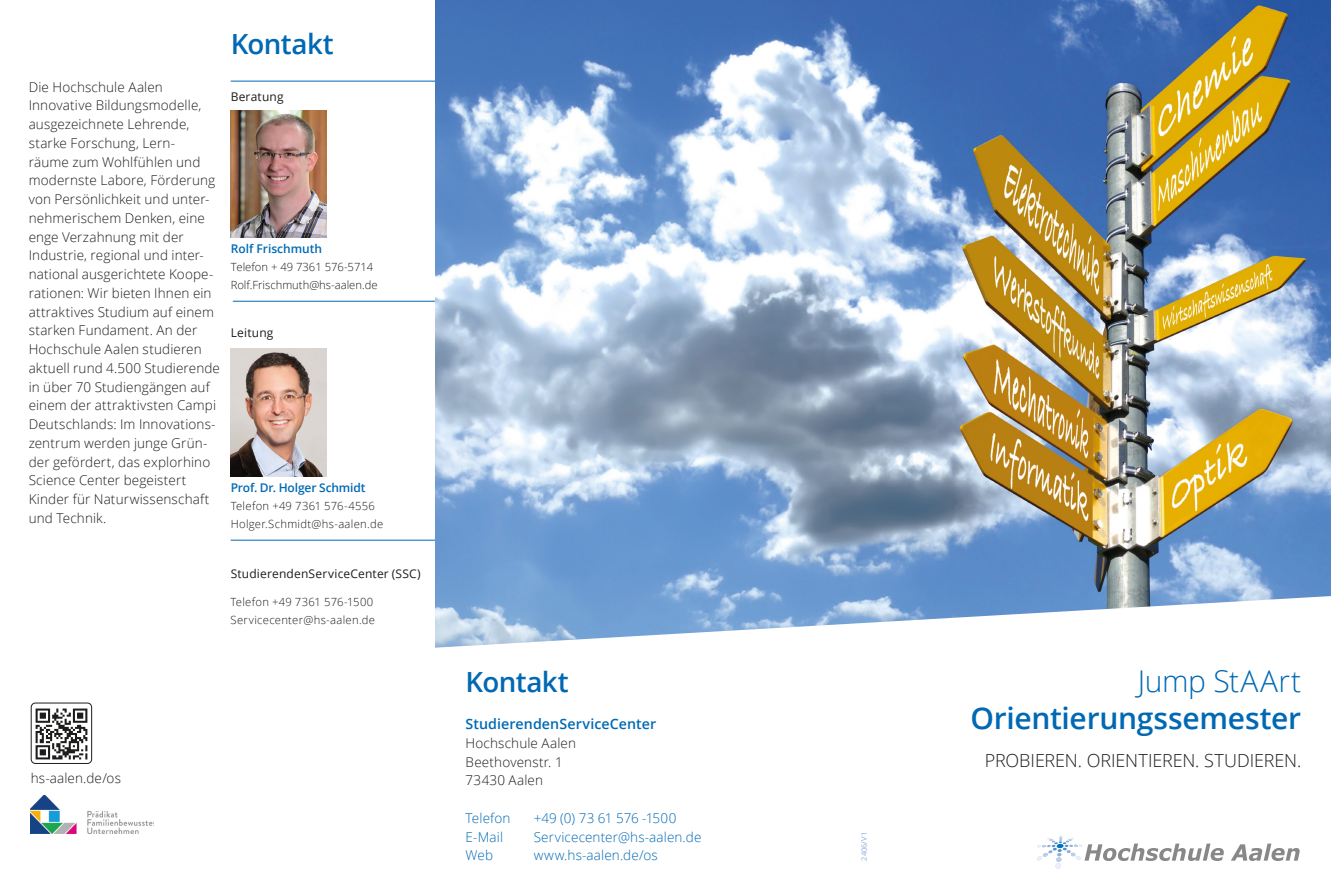
<style>
.page{position:relative;width:1331px;height:893px;background:#fff}
.page>*{position:absolute;margin:0;border:0;box-sizing:border-box;transform-origin:0 0}
.t1{font:600 30px "Open Sans";letter-spacing:-.005em;color:#0069b4}
.t2{font:300 30px "Open Sans";color:#0069b4}
.t3{font:600 27.75px "Open Sans";letter-spacing:-.02em;color:#0069b4}
.t4{font:300 18px "Open Sans";letter-spacing:-.005em;color:#1d1d1b}
.t5{font:600 14.25px "Open Sans";letter-spacing:.005em;color:#0069b4}
.t6{font:300 13.5px/18.8px "Open Sans";letter-spacing:.01em;color:#1d1d1b}
.t7{font:300 13.5px "Open Sans";letter-spacing:.01em;color:#0069b4}
.t8{font:12px "Open Sans";letter-spacing:.015em;color:#1d1d1b}
.t9{font:600 12px "Open Sans";letter-spacing:-.005em;color:#0069b4}
.t10{font:300 11.25px/18px "Open Sans";letter-spacing:.02em;color:#1d1d1b}
.t11{font:300 11.25px/18px "Open Sans";color:#1d1d1b}
.t12{font:7.5px "Open Sans";color:#8caedc}
</style>
<div class="page">
<img style="left:231px;top:110px;width:95px;height:128px">
<hr style="left:231px;top:81px;width:205px;height:1px;background:#0069b4">
<hr style="left:233px;top:301px;width:205px;height:1px;background:#0069b4">
<hr style="left:231px;top:540px;width:205px;height:1px;background:#0069b4">
<div style="left:31px;top:703px;width:61px;height:61px;border:1px solid #1d1d1b;border-radius:4px"></div>
<img style="left:31px;top:795px;width:122px;height:38px">
<img style="left:231px;top:349px;width:95px;height:127px">
<img style="left:35px;top:708px;width:53px;height:52px">
<img style="left:436px;top:0;width:895px;height:596px">
<svg style="left:435px;top:596px;width:896px;height:273px"></svg>
<svg style="left:1231px;top:844px;width:69px;height:17px"></svg>
<svg style="left:1036px;top:836px;width:188px;height:32px"></svg>
<p class="t6" style="left:29px;top:77px;width:193px">Die Hochschule Aalen<br>Innovative Bildungsmodelle, ausgezeichnete Lehrende, starke Forschung, Lern-<br>räume zum Wohlfühlen und modernste Labore, Förderung von Persönlichkeit und unter&shy;nehmerischem Denken, eine enge Verzahnung mit der<br>Industrie, regional und inter&shy;national ausgerichtete Koope&shy;rationen: Wir bieten Ihnen ein attraktives Studium auf einem starken Fundament. An der<br>Hochschule Aalen studieren aktuell rund 4.500 Studierende in über 70 Studiengängen auf einem der attraktivsten Campi<br>Deutschlands: Im Innovations&shy;zentrum werden junge Grün&shy;der gefördert, das explorhino<br>Science Center begeistert<br>Kinder für Naturwissenschaft und Technik.</p>
<h2 class="t3" style="left:231px;top:25px;width:105px">Kontakt</h2>
<p class="t8" style="left:231px;top:88px;width:55px">Beratung</p>
<p class="t9" style="left:231px;top:241px;width:93px">Rolf Frischmuth</p>
<p class="t11" style="left:231px;top:258px;width:148px">Telefon + 49 7361 576-5714<br>Rolf.Frischmuth@hs-aalen.de</p>
<p class="t8" style="left:231px;top:325px;width:44px">Leitung</p>
<p class="t9" style="left:231px;top:479px;width:136px">Prof. Dr. Holger Schmidt</p>
<p class="t10" style="left:231px;top:496px;width:154px">Telefon +49 7361 576-4556<br>Holger.Schmidt@hs-aalen.de</p>
<p class="t8" style="left:231px;top:565px;width:192px">StudierendenServiceCenter (SSC)</p>
<p class="t10" style="left:230px;top:592px;width:146px">Telefon +49 7361 576-1500<br>Servicecenter@hs-aalen.de</p>
<p class="t6" style="left:31px;top:768px;width:92px">hs-aalen.de/os</p>
<h2 class="t3" style="left:466px;top:662px;width:105px">Kontakt</h2>
<p class="t5" style="left:466px;top:714px;width:192px">StudierendenServiceCenter</p>
<p class="t6" style="left:466px;top:733px;width:112px">Hochschule Aalen<br>Beethovenstr. 1<br>73430 Aalen</p>
<p class="t7" style="left:466px;top:809px;width:46px">Telefon</p>
<p class="t7" style="left:534px;top:809px;width:144px">+49 (0) 73 61 576 -1500</p>
<p class="t7" style="left:466px;top:827px;width:39px">E-Mail</p>
<p class="t7" style="left:534px;top:827px;width:169px">Servicecenter@hs-aalen.de</p>
<p class="t7" style="left:466px;top:846px;width:29px">Web</p>
<p class="t7" style="left:534px;top:846px;width:126px">www.hs-aalen.de/os</p>
<p class="t12" style="left:859px;top:861px;width:30px;rotate:-90deg">2406/V1</p>
<h1 class="t2" style="left:1138px;top:660px;width:165px">Jump StAArt</h1>
<h1 class="t1" style="left:970px;top:698px;width:332px">Orientierungssemester</h1>
<h3 class="t4" style="left:985px;top:748px;width:318px">PROBIEREN. ORIENTIEREN. STUDIEREN.</h3>
</div>
